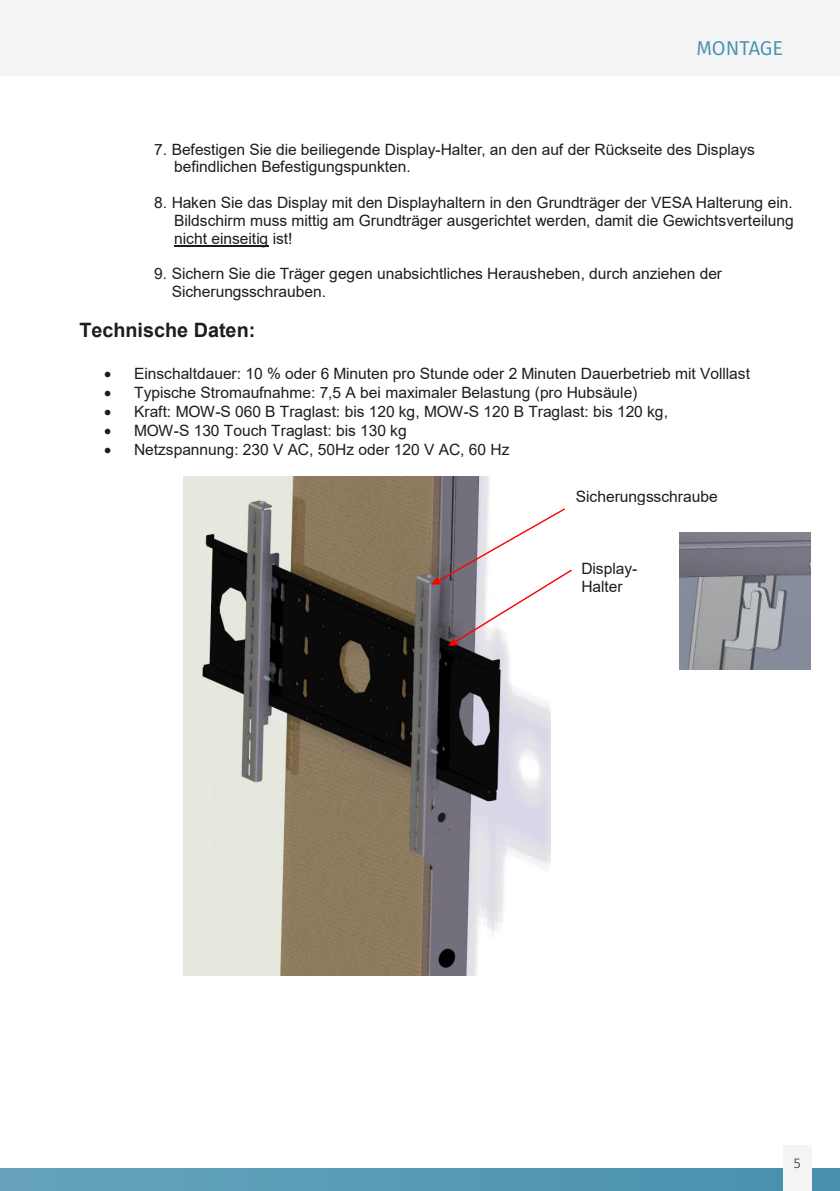
<style>
.page{position:relative;width:840px;height:1191px;background:#fff}
.page>*{position:absolute;margin:0;border:0;box-sizing:border-box;transform-origin:0 0}
.t1{font:20px "Fira Sans";letter-spacing:-.005em;color:#4791ae}
.t2{font:700 19.8px "Arial";color:#1d1d1b}
.t3{font:15.6px/17.8px "Arial";color:#1d1d1b}
.t4{font:300 14px "Fira Sans";color:#1d1d1b}
</style>
<div class="page">
<div style="left:0;top:1168px;width:839px;height:23px;background:linear-gradient(to right,#66a4bc,#4791ae)"></div>
<div style="left:782px;top:1145px;width:29px;height:46px;background:#f4f4f4"></div>
<div style="left:0;top:0;width:839px;height:75px;background:#f4f4f4"></div>
<img style="left:183px;top:476px;width:367px;height:499px">
<hr style="left:174px;top:245px;width:94px;height:2px;background:#1d1d1b">
<img style="left:679px;top:533px;width:131px;height:136px">
<svg style="left:431px;top:508px;width:140px;height:138px"></svg>
<p class="t1" style="left:696px;top:33px;width:88px">MONTAGE</p>
<p class="t3" style="left:174px;top:140px;width:581px;text-indent:-20px">7. Befestigen Sie die beiliegende Display-Halter, an den auf der Rückseite des Displays befindlichen Befestigungspunkten.</p>
<p class="t3" style="left:174px;top:193px;width:620px;text-align:justify;text-indent:-20px">8. Haken Sie das Display mit den Displayhaltern in den Grundträger der VESA Halterung ein.<br>Bildschirm muss mittig am Grundträger ausgerichtet werden, damit die Gewichtsverteilung nicht einseitig ist!</p>
<p class="t3" style="left:171px;top:265px;width:551px;text-indent:-17px">9. Sichern Sie die Träger gegen unabsichtliches Herausheben, durch anziehen der<br>Sicherungsschrauben.</p>
<p class="t2" style="left:79px;top:316px;width:177px">Technische Daten:</p>
<p class="t3" style="left:104px;top:365px;width:647px">• Einschaltdauer: 10 % oder 6 Minuten pro Stunde oder 2 Minuten Dauerbetrieb mit Volllast</p>
<p class="t3" style="left:104px;top:384px;width:534px">• Typische Stromaufnahme: 7,5 A bei maximaler Belastung (pro Hubsäule)</p>
<p class="t3" style="left:104px;top:403px;width:565px">• Kraft: MOW-S 060 B Traglast: bis 120 kg, MOW-S 120 B Traglast: bis 120 kg,</p>
<p class="t3" style="left:104px;top:421px;width:304px">• MOW-S 130 Touch Traglast: bis 130 kg</p>
<p class="t3" style="left:104px;top:440px;width:406px">• Netzspannung: 230 V AC, 50Hz oder 120 V AC, 60 Hz</p>
<p class="t3" style="left:575px;top:487px;width:143px">Sicherungsschraube</p>
<p class="t3" style="left:581px;top:560px;width:57px">Display-<br>Halter</p>
<p class="t4" style="left:793px;top:1153px;width:8px">5</p>
</div>
